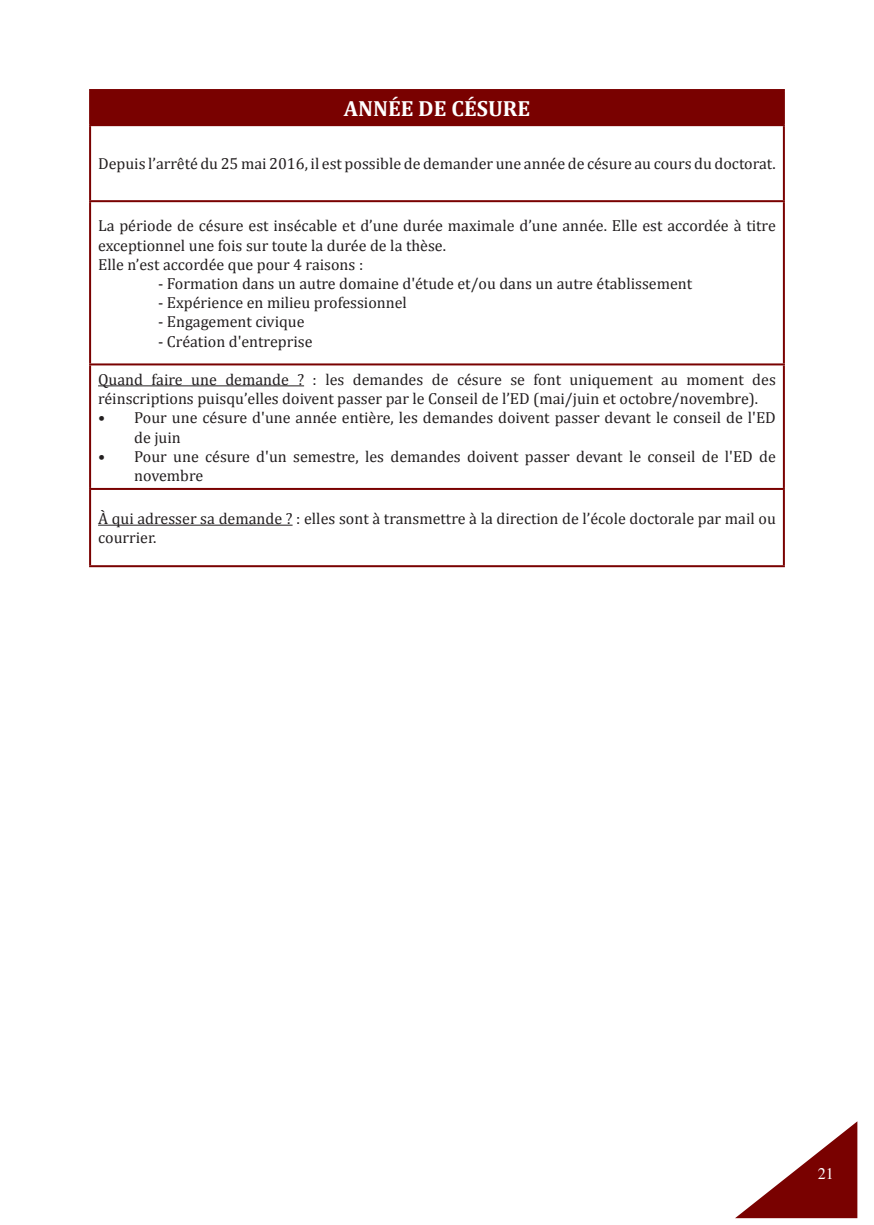
<style>
.page{position:relative;width:874px;height:1225px;background:#fff}
.page>*{position:absolute;margin:0;border:0;box-sizing:border-box;transform-origin:0 0}
.t1{font:700 22px "Cambria";color:#fff}
.t2{font:16px/19.2px "Cambria";color:#231f20}
.t3{font:16px "Times";color:#fff}
</style>
<div class="page">
<svg style="left:735px;top:1122px;width:121px;height:96px"></svg>
<div style="left:90px;top:90px;width:693px;height:35px;background:#790100"></div>
<hr style="left:89px;top:490px;width:2px;height:75px;background:#790100">
<hr style="left:782px;top:490px;width:2px;height:75px;background:#790100">
<hr style="left:89px;top:565px;width:695px;height:2px;background:#790100">
<hr style="left:89px;top:365px;width:2px;height:123px;background:#790100">
<hr style="left:782px;top:365px;width:2px;height:123px;background:#790100">
<hr style="left:89px;top:488px;width:695px;height:2px;background:#790100">
<hr style="left:89px;top:202px;width:2px;height:161px;background:#790100">
<hr style="left:782px;top:202px;width:2px;height:161px;background:#790100">
<hr style="left:89px;top:363px;width:695px;height:2px;background:#790100">
<hr style="left:89px;top:126px;width:2px;height:74px;background:#790100">
<hr style="left:782px;top:126px;width:2px;height:74px;background:#790100">
<hr style="left:89px;top:200px;width:695px;height:2px;background:#790100">
<hr style="left:89px;top:89px;width:695px;height:2px;background:#790100">
<hr style="left:89px;top:91px;width:2px;height:33px;background:#790100">
<hr style="left:782px;top:91px;width:2px;height:33px;background:#790100">
<hr style="left:89px;top:124px;width:695px;height:2px;background:#790100">
<hr style="left:98px;top:385px;width:206px;height:1px;background:#231f20">
<hr style="left:98px;top:525px;width:194px;height:1px;background:#231f20">
<h1 class="t1" style="left:343px;top:93px;width:188px">ANNÉE DE CÉSURE</h1>
<p class="t2" style="left:98px;top:154px;width:679px">Depuis l’arrêté du 25 mai 2016, il est possible de demander une année de césure au cours du doctorat.</p>
<p class="t2" style="left:98px;top:216px;width:679px">La période de césure est insécable et d’une durée maximale d’une année. Elle est accordée à titre exceptionnel une fois sur toute la durée de la thèse.<br>Elle n’est accordée que pour 4 raisons :</p>
<p class="t2" style="left:158px;top:274px;width:535px">- Formation dans un autre domaine d'étude et/ou dans un autre établissement</p>
<p class="t2" style="left:158px;top:293px;width:250px">- Expérience en milieu professionnel</p>
<p class="t2" style="left:158px;top:312px;width:148px">- Engagement civique</p>
<p class="t2" style="left:158px;top:331px;width:156px">- Création d'entreprise</p>
<p class="t2" style="left:98px;top:370px;width:679px">Quand faire une demande ? : les demandes de césure se font uniquement au moment des réinscriptions puisqu’elles doivent passer par le Conseil de l’ED (mai/juin et octobre/novembre).</p>
<p class="t2" style="left:134px;top:408px;width:643px;text-indent:-36px">• Pour une césure d'une année entière, les demandes doivent passer devant le conseil de l'ED de juin</p>
<p class="t2" style="left:134px;top:446px;width:643px;text-indent:-36px">• Pour une césure d'un semestre, les demandes doivent passer devant le conseil de l'ED de novembre</p>
<p class="t2" style="left:98px;top:509px;width:679px">À qui adresser sa demande ? : elles sont à transmettre à la direction de l’école doctorale par mail ou courrier.</p>
<p class="t3" style="left:817px;top:1158px;width:17px">21</p>
</div>
